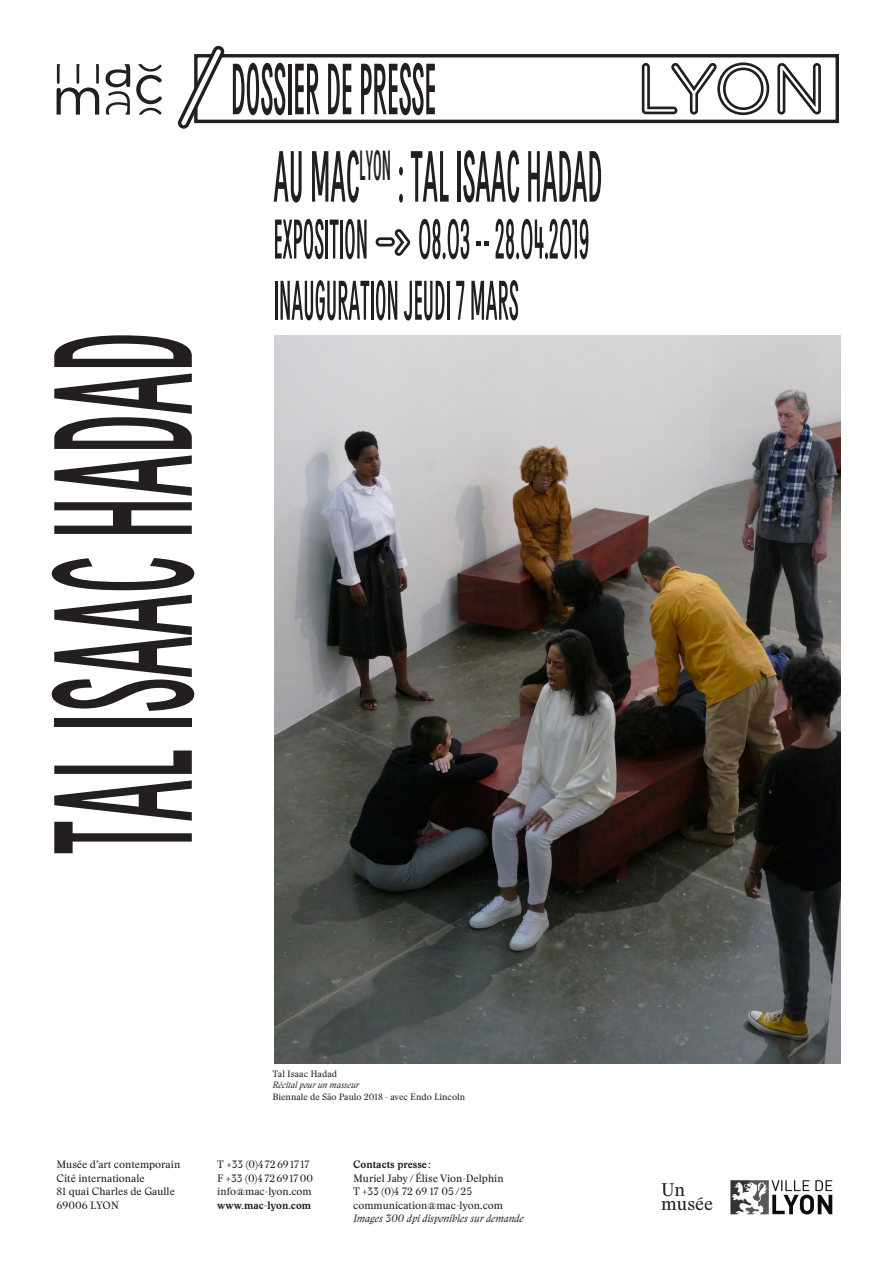
<style>
.page{position:relative;width:893px;height:1263px;background:#fff}
.page>*{position:absolute;margin:0;border:0;box-sizing:border-box;transform-origin:0 0}
.t1{font:700 ultra-condensed 180px "Bigmac";color:#231f20}
.t2{font:700 ultra-condensed 66.15px "Bigmac";color:#231f20}
.t3{font:700 ultra-condensed 51px/61.2px "Bigmac";color:#231f20}
.t4{font:18px "Stanley";color:#231f20}
.PARAGRAPHE_SUIVANT{font:10.5px/13.5px "Stanley";color:#231f20}
.PARAGRAPHE_SUIVANT-2{font:italic 10.5px "Stanley";color:#231f20}
.PARAGRAPHE_SUIVANT-3{font:700 10.5px "Stanley";color:#231f20}
.t5{font:9px "Stanley";color:#231f20}
.t6{font:italic 9px "Stanley";color:#231f20}
</style>
<div class="page">
<div style="left:194px;top:54px;width:645px;height:69px;border:3px solid #231f20"></div>
<svg style="left:642px;top:62px;width:127px;height:53px"></svg>
<svg style="left:777px;top:63px;width:44px;height:52px"></svg>
<svg style="left:178px;top:45px;width:48px;height:84px"></svg>
<svg style="left:57px;top:64px;width:42px;height:51px"></svg>
<svg style="left:106px;top:64px;width:24px;height:51px"></svg>
<svg style="left:136px;top:64px;width:26px;height:51px"></svg>
<img style="left:730px;top:1180px;width:103px;height:35px">
<img style="left:275px;top:336px;width:565px;height:727px">
<div style="left:376px;top:237px;width:19px;height:9px;border:3px solid #231f20;border-radius:3px"></div>
<svg style="left:393px;top:229px;width:18px;height:27px"></svg>
<p class="t1" style="left:20px;top:854px;width:522px;rotate:-90deg">TAL ISAAC HADAD</p>
<p class="t2" style="left:231px;top:51px;width:207px">DOSSIER DE PRESSE</p>
<p class="t2" style="left:273px;top:139px;width:330px">AU MAC<sup>LYON</sup> : TAL ISAAC HADAD</p>
<p class="t3" style="left:273px;top:210px;width:317px">EXPOSITION 08.03 -- 28.04.2019<br>INAUGURATION JEUDI 7 MARS</p>
<p class="t5" style="left:272px;top:1068px;width:66px">Tal Isaac Hadad</p>
<p class="t6" style="left:272px;top:1079px;width:88px">Récital pour un masseur</p>
<p class="t5" style="left:272px;top:1090px;width:194px">Biennale de São Paulo 2018 - avec Endo Lincoln</p>
<p class="PARAGRAPHE_SUIVANT" style="left:57px;top:1158px;width:125px">Musée d’art contemporain<br>Cité internationale<br>81 quai Charles de Gaulle<br>69006 LYON</p>
<p class="PARAGRAPHE_SUIVANT" style="left:217px;top:1158px;width:97px">T +33 (0)4 72 69 17 17<br>F +33 (0)4 72 69 17 00 info@mac-lyon.com</p>
<p class="PARAGRAPHE_SUIVANT-3" style="left:217px;top:1198px;width:95px">www.mac-lyon.com</p>
<p class="PARAGRAPHE_SUIVANT-3" style="left:353px;top:1157px;width:79px">Contacts presse :</p>
<p class="PARAGRAPHE_SUIVANT" style="left:353px;top:1171px;width:152px">Muriel Jaby / Élise Vion-Delphin</p>
<p class="PARAGRAPHE_SUIVANT" style="left:353px;top:1185px;width:120px">T +33 (0)4 72 69 17 05 / 25</p>
<p class="PARAGRAPHE_SUIVANT" style="left:353px;top:1198px;width:151px">communication@mac-lyon.com</p>
<p class="PARAGRAPHE_SUIVANT-2" style="left:353px;top:1212px;width:172px">Images 300 dpi disponibles sur demande</p>
<p class="t4" style="left:661px;top:1177px;width:25px">Un</p>
<p class="t4" style="left:661px;top:1191px;width:53px">musée</p>
</div>
